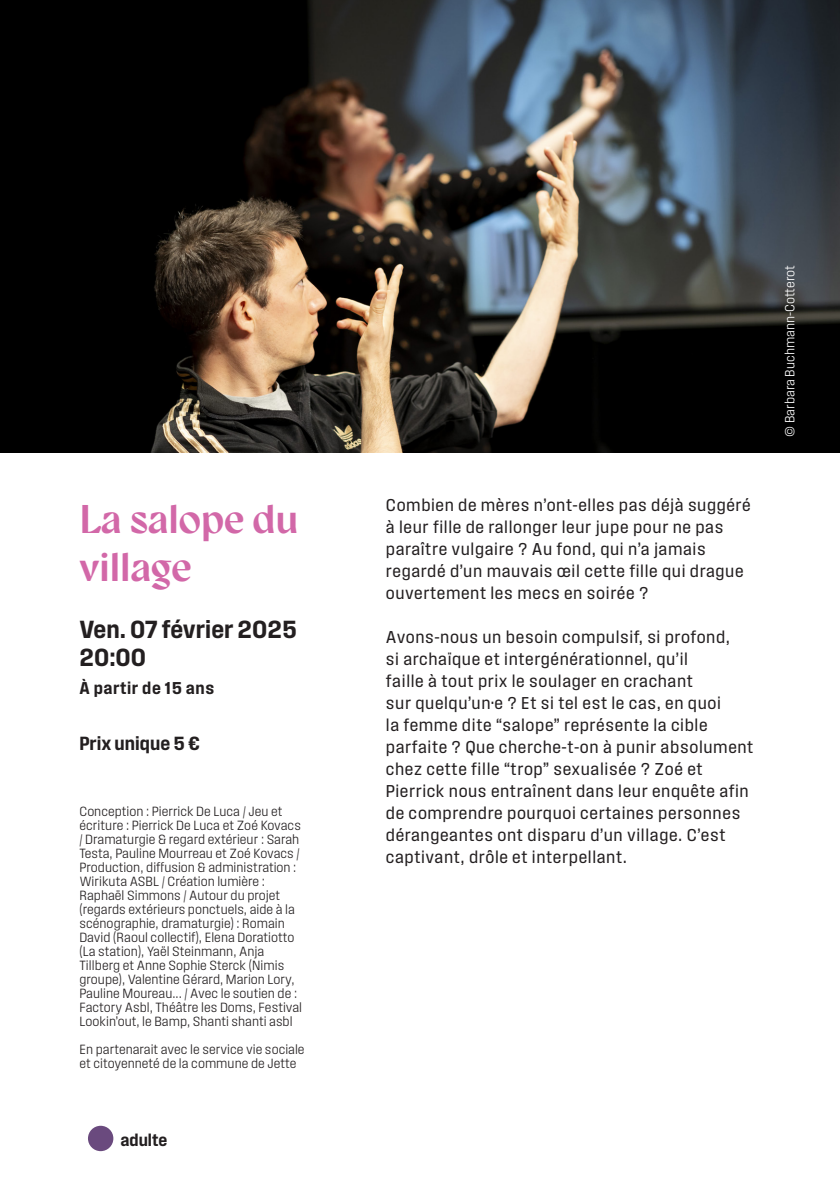
<style>
.page{position:relative;width:840px;height:1191px;background:#fff}
.page>*{position:absolute;margin:0;border:0;box-sizing:border-box;transform-origin:0 0}
.t1{font:300 40px/48px "Gyst Variable Roman";color:#d268a8}
.t2{font:26px "Field Gothic No.54 Demi Compact";color:#231f20}
.t3{font:20px "Field Gothic No.54 Demi Compact";color:#231f20}
.t4{font:18px/22px "Field Gothic No.52 Reg Compact";letter-spacing:.03em;color:#231f20}
.t5{font:18px "Field Gothic No.54 Demi Compact";letter-spacing:.03em;color:#231f20}
.t6{font:14px/14px "Field Gothic No.51 Light Compact";color:#231f20}
.t7{font:14px "Field Gothic No.51 Light Compact";color:#fff}
</style>
<div class="page">
<img style="left:0;top:0;width:839px;height:452px">
<div style="left:88px;top:1125px;width:25px;height:26px;background:#6a4a7e;border-radius:50%"></div>
<p class="t1" style="left:79px;top:495px;width:220px">La salope du village</p>
<p class="t2" style="left:79px;top:615px;width:219px">Ven. 07 février 2025</p>
<p class="t2" style="left:79px;top:643px;width:68px">20:00</p>
<p class="t5" style="left:79px;top:678px;width:136px">À partir de 15 ans</p>
<p class="t3" style="left:79px;top:732px;width:122px">Prix unique 5 €</p>
<p class="t6" style="left:79px;top:804px;width:224px">Conception : Pierrick De Luca / Jeu et écriture : Pierrick De Luca et Zoé Kovacs / Dramaturgie &amp; regard extérieur : Sarah Testa, Pauline Mourreau et Zoé Kovacs / Production, diffusion &amp; administration :<br>Wirikuta ASBL / Création lumière :<br>Raphaël Simmons / Autour du projet (regards extérieurs ponctuels, aide à la scénographie, dramaturgie) : Romain David (Raoul collectif), Elena Doratiotto (La station), Yaël Steinmann, Anja Tillberg et Anne Sophie Sterck (Nimis groupe), Valentine Gérard, Marion Lory, Pauline Moureau... / Avec le soutien de :<br>Factory Asbl, Théâtre les Doms, Festival Lookin’out, le Bamp, Shanti shanti asbl</p>
<p class="t6" style="left:79px;top:1042px;width:226px">En partenarait avec le service vie sociale et citoyenneté de la commune de Jette</p>
<p class="t5" style="left:120px;top:1130px;width:48px">adulte</p>
<p class="t4" style="left:386px;top:493px;width:366px">Combien de mères n’ont-elles pas déjà suggéré à leur fille de rallonger leur jupe pour ne pas paraître vulgaire ? Au fond, qui n’a jamais regardé d’un mauvais œil cette fille qui drague ouvertement les mecs en soirée ?</p>
<p class="t4" style="left:386px;top:625px;width:369px">Avons-nous un besoin compulsif, si profond,<br>si archaïque et intergénérationnel, qu’il<br>faille à tout prix le soulager en crachant<br>sur quelqu’un·e ? Et si tel est le cas, en quoi<br>la femme dite “salope” représente la cible parfaite ? Que cherche-t-on à punir absolument chez cette fille “trop” sexualisée ? Zoé et Pierrick nous entraînent dans leur enquête afin de comprendre pourquoi certaines personnes dérangeantes ont disparu d’un village. C’est captivant, drôle et interpellant.</p>
<p class="t7" style="left:781px;top:437px;width:173px;rotate:-90deg">© Barbara Buchmann-Cotterot</p>
</div>
